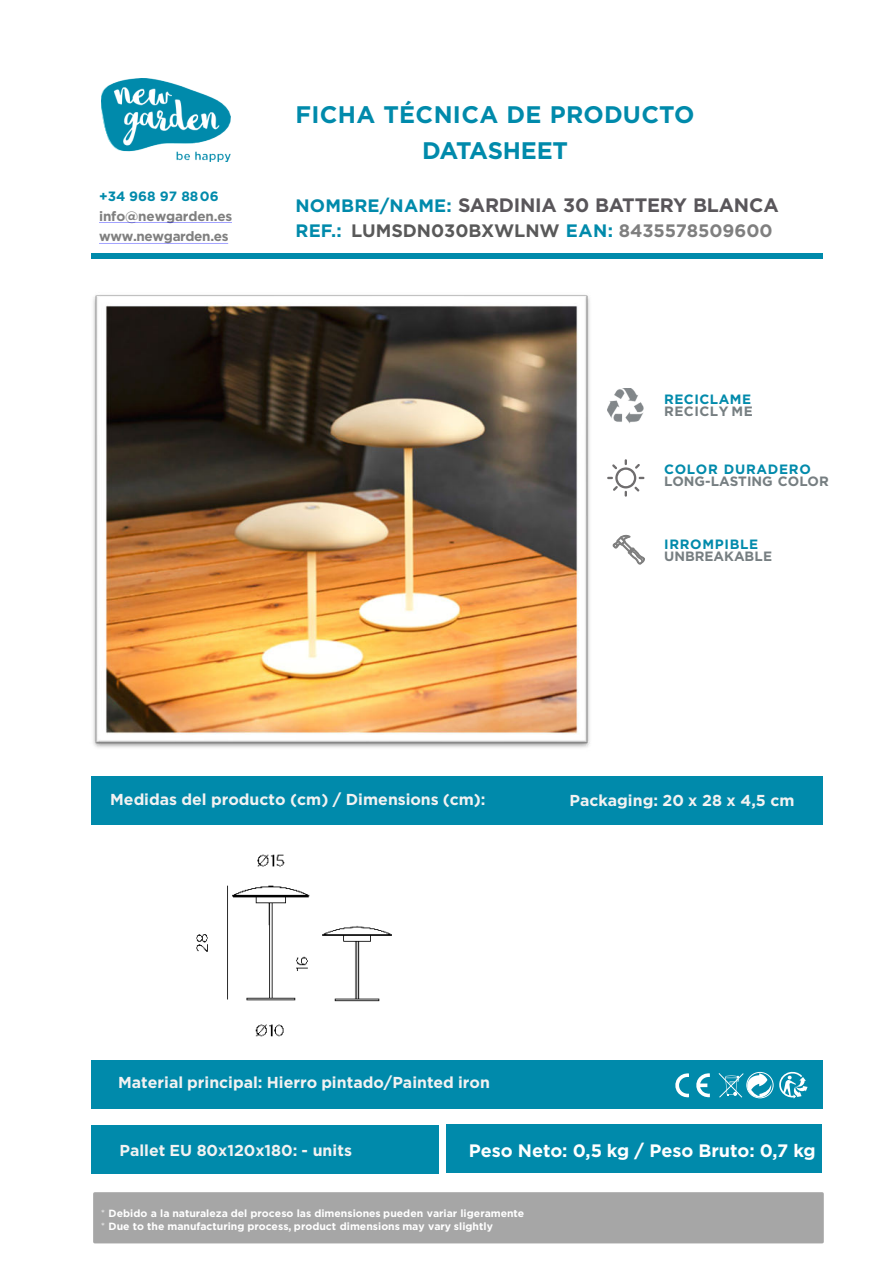
<style>
.page{position:relative;width:893px;height:1264px;background:#fff}
.page>*{position:absolute;margin:0;border:0;box-sizing:border-box;transform-origin:0 0}
.t1{font:700 24px/35.4px "Gotham";letter-spacing:.01em;color:#008aab;text-align:center}
.t2{font:700 19.5px "Gotham";letter-spacing:-.01em;color:#59565a}
.t3{font:700 18px "Gotham";color:#595959}
.t4{font:700 18px "Gotham";letter-spacing:-.005em;color:#fff}
.t5{font:700 15.9px "Gotham";color:#f2f2f2}
.t6{font:700 13.5px/20.7px "Gotham";letter-spacing:-.02em;color:#7f7f7f}
.t7{font:700 13.5px "Gotham";letter-spacing:.05em;color:#008aab}
.t8{font:700 13.5px "Gotham";color:#767e81}
.t9{font:700 13.5px "Gotham";letter-spacing:.005em;color:#008aab}
.t10{font:700 13.5px "Gotham";letter-spacing:.035em;color:#767e81}
.t11{font:700 10.5px/12.6px "Gotham";color:#fff}
.s1{font-size:18px;color:#008aab}
.s2{color:#008aab}
.s3{color:#7f7f7f}
.s4{font-weight:300}
</style>
<div class="page">
<div style="left:92px;top:776px;width:731px;height:48px;background:#008aab"></div>
<div style="left:446px;top:1124px;width:376px;height:49px;background:#008aab"></div>
<div style="left:93px;top:1192px;width:730px;height:51px;background:#a6a6a6;border:3px solid #a6a6a6"></div>
<div style="left:91px;top:1125px;width:347px;height:49px;background:#008aab"></div>
<svg style="left:99px;top:222px;width:133px;height:1px"></svg>
<svg style="left:99px;top:243px;width:129px;height:1px"></svg>
<img style="left:101px;top:79px;width:129px;height:83px">
<div style="left:92px;top:1061px;width:731px;height:48px;background:#008aab"></div>
<svg style="left:696px;top:1073px;width:13px;height:24px"></svg>
<svg style="left:675px;top:1073px;width:14px;height:25px"></svg>
<svg style="left:718px;top:1071px;width:89px;height:27px"></svg>
<div style="left:92px;top:254px;width:731px;height:5px;background:#008aab"></div>
<img style="left:607px;top:389px;width:36px;height:35px">
<svg style="left:607px;top:459px;width:37px;height:38px"></svg>
<svg style="left:612px;top:535px;width:32px;height:29px"></svg>
<img style="left:93px;top:295px;width:497px;height:453px">
<img style="left:196px;top:854px;width:196px;height:183px">
<p class="t9" style="left:99px;top:189px;width:121px">+34 968 97 8806</p>
<p class="t6" style="left:99px;top:205px;width:135px">info@newgarden.es www.newgarden.es</p>
<h1 class="t1" style="left:295px;top:96px;width:400px">FICHA TÉCNICA DE PRODUCTO<br>DATASHEET</h1>
<h2 class="t2" style="left:295px;top:194px;width:484px"><span class="s1">NOMBRE/NAME:</span> SARDINIA 30 BATTERY BLANCA</h2>
<h3 class="t3" style="left:295px;top:220px;width:478px"><span class="s2">REF.:</span> LUMSDN030BXWLNW <span class="s2">EAN:</span> <span class="s3">8435578509600</span></h3>
<p class="t7" style="left:664px;top:391px;width:88px">RECICLAME</p>
<p class="t10" style="left:664px;top:403px;width:90px">RECICLY ME</p>
<p class="t7" style="left:664px;top:461px;width:148px">COLOR DURADERO</p>
<p class="t8" style="left:664px;top:473px;width:166px">LONG-LASTING COLOR</p>
<p class="t7" style="left:664px;top:536px;width:96px">IRROMPIBLE</p>
<p class="t8" style="left:664px;top:548px;width:109px">UNBREAKABLE</p>
<h3 class="t5" style="left:110px;top:790px;width:377px">Medidas del producto (cm) / Dimensions (cm):</h3>
<h3 class="t5" style="left:569px;top:791px;width:226px">Packaging: 20 x 28 x 4,5 cm</h3>
<h3 class="t5" style="left:118px;top:1073px;width:373px">Material principal: Hierro pintado/Painted iron</h3>
<h3 class="t5" style="left:119px;top:1141px;width:234px">Pallet EU 80x120x180: - units</h3>
<h3 class="t4" style="left:469px;top:1140px;width:348px">Peso Neto: 0,5 kg / Peso Bruto: 0,7 kg</h3>
<p class="t11" style="left:101px;top:1206px;width:425px"><span class="s4">*</span> Debido a la naturaleza del proceso las dimensiones pueden variar ligeramente <span class="s4">*</span> Due to the manufacturing process, product dimensions may vary slightly</p>
</div>
